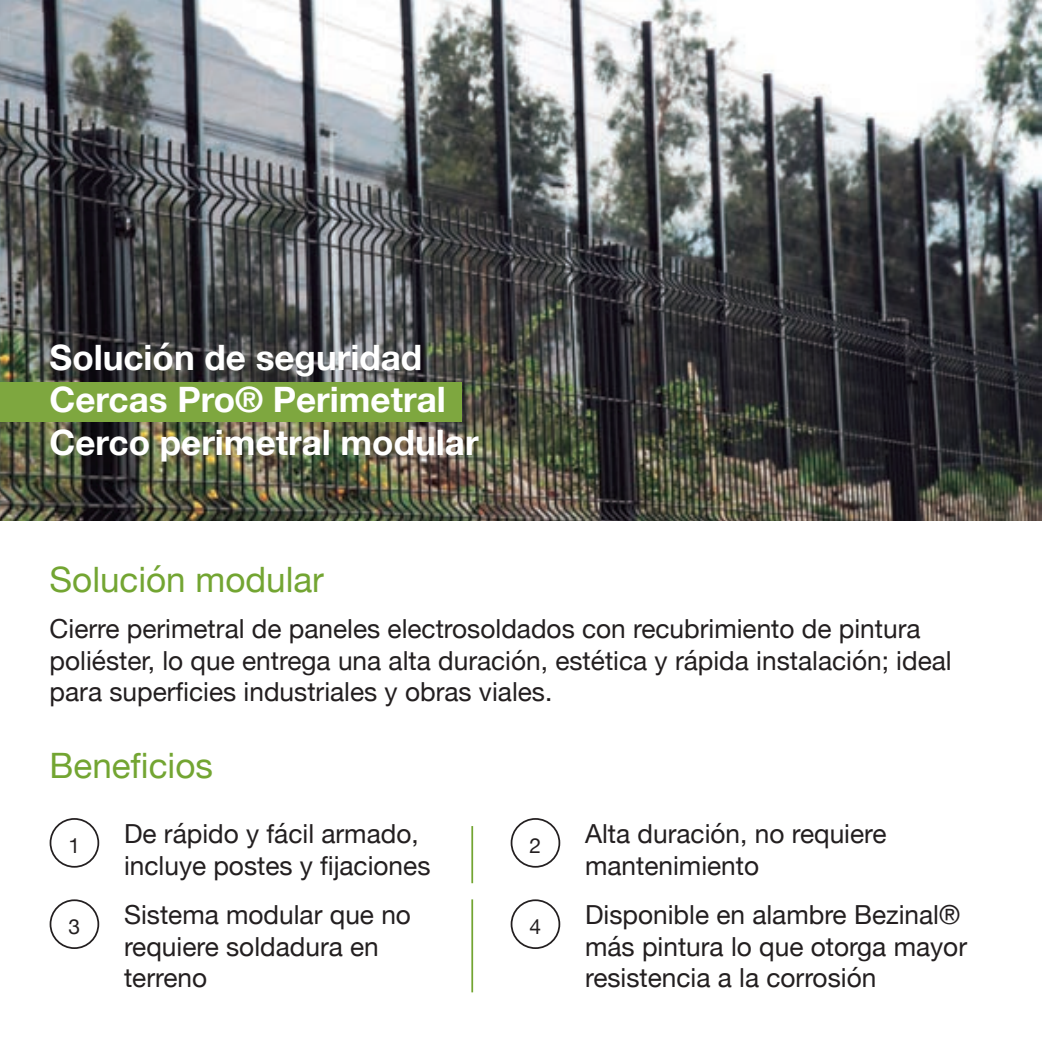
<style>
.page{position:relative;width:1042px;height:1042px;background:#fff}
.page>*{position:absolute;margin:0;border:0;box-sizing:border-box;transform-origin:0 0}
.Encabezado{font:700 35px "Helvetica Neue";color:#fff}
.Cuerpo_de_Texto{font:35px "Helvetica Neue";color:#73a532}
.Encabezado-2{font:35px "Helvetica Neue";color:#73a532}
.Cuerpo_de_Texto-2{font:26.25px/31.5px "Helvetica Neue";color:#231f20}
.t1{font:21px "Helvetica Neue";color:#231f20}
</style>
<div class="page">
<img style="left:0;top:0;width:1042px;height:521px">
<div style="left:0;top:382px;width:461px;height:39px;background:#7ea73f"></div>
<div style="left:50px;top:818px;width:49px;height:49px;border:2px solid #231f20;border-radius:50%"></div>
<div style="left:50px;top:899px;width:49px;height:50px;border:2px solid #231f20;border-radius:50%"></div>
<div style="left:511px;top:818px;width:49px;height:49px;border:2px solid #231f20;border-radius:50%"></div>
<div style="left:511px;top:899px;width:49px;height:50px;border:2px solid #231f20;border-radius:50%"></div>
<hr style="left:471px;top:826px;width:2px;height:57px;background:#73a532">
<hr style="left:471px;top:899px;width:2px;height:93px;background:#73a532">
<p class="Encabezado" style="left:50px;top:330px;width:374px">Solución de seguridad</p>
<p class="Encabezado" style="left:50px;top:372px;width:398px">Cercas Pro® Perimetral</p>
<p class="Encabezado" style="left:50px;top:414px;width:430px">Cerco perimetral modular</p>
<p class="Cuerpo_de_Texto" style="left:50px;top:554px;width:276px">Solución modular</p>
<p class="Cuerpo_de_Texto-2" style="left:50px;top:614px;width:903px">Cierre perimetral de paneles electrosoldados con recubrimiento de pintura poliéster, lo que entrega una alta duración, estética y rápida instalación; ideal para superficies industriales y obras viales.</p>
<p class="Encabezado-2" style="left:50px;top:740px;width:165px">Beneficios</p>
<p class="t1" style="left:69px;top:830px;width:13px">1</p>
<p class="t1" style="left:69px;top:911px;width:13px">3</p>
<p class="Cuerpo_de_Texto-2" style="left:124px;top:819px;width:308px">De rápido y fácil armado, incluye postes y fijaciones</p>
<p class="Cuerpo_de_Texto-2" style="left:124px;top:901px;width:288px">Sistema modular que no requiere soldadura en terreno</p>
<p class="t1" style="left:529px;top:830px;width:13px">2</p>
<p class="t1" style="left:529px;top:911px;width:13px">4</p>
<p class="Cuerpo_de_Texto-2" style="left:585px;top:819px;width:303px">Alta duración, no requiere mantenimiento</p>
<p class="Cuerpo_de_Texto-2" style="left:585px;top:901px;width:376px">Disponible en alambre Bezinal®</p>
<p class="Cuerpo_de_Texto-2" style="left:585px;top:932px;width:383px">más pintura lo que otorga mayor resistencia a la corrosión</p>
</div>
